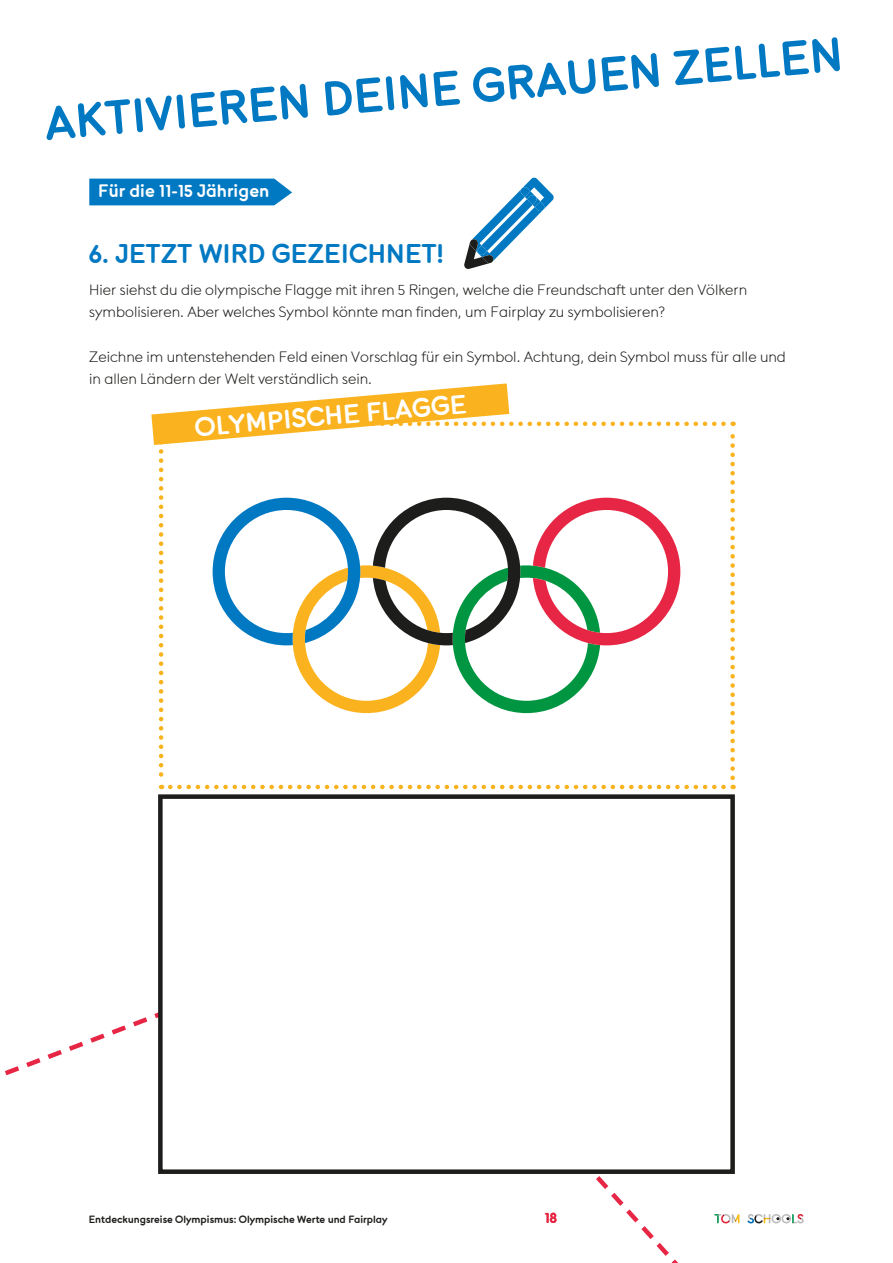
<style>
.page{position:relative;width:893px;height:1263px;background:#fff}
.page>*{position:absolute;margin:0;border:0;box-sizing:border-box;transform-origin:0 0}
.t1{font:700 48px "TOM";color:#0079c2}
.t2{font:700 27px "TOM";letter-spacing:.015em;color:#0079c2}
.t3{font:700 27px "TOM";color:#fff}
.t4{font:700 18px "TOM";letter-spacing:.005em;color:#fff}
.t5{font:300 15px/22.4px "TOM";color:#1d1d1b}
.t6{font:700 15px "TOM";color:#e62644}
.t7{font:700 10.5px "TOM";color:#1d1d1b}
</style>
<div class="page">
<div style="left:89px;top:179px;width:203px;height:26px;background:#0079c2"></div>
<svg style="left:730px;top:1214px;width:9px;height:9px"></svg>
<svg style="left:747px;top:1214px;width:57px;height:9px"></svg>
<svg style="left:5px;top:1013px;width:725px;height:250px"></svg>
<svg style="left:156px;top:794px;width:579px;height:382px"></svg>
<svg style="left:464px;top:178px;width:90px;height:91px"></svg>
<svg style="left:151px;top:383px;width:584px;height:406px"></svg>
<h1 class="t1" style="left:42px;top:91px;width:802px;rotate:-5deg">AKTIVIEREN DEINE GRAUEN ZELLEN</h1>
<p class="t4" style="left:98px;top:178px;width:173px">Für die 11-15 Jährigen</p>
<h2 class="t2" style="left:89px;top:235px;width:356px">6. JETZT WIRD GEZEICHNET!</h2>
<p class="t5" style="left:89px;top:278px;width:659px">Hier siehst du die olympische Flagge mit ihren 5 Ringen, welche die Freundschaft unter den Völkern symbolisieren. Aber welches Symbol könnte man finden, um Fairplay zu symbolisieren?</p>
<p class="t5" style="left:89px;top:345px;width:698px">Zeichne im untenstehenden Feld einen Vorschlag für ein Symbol. Achtung, dein Symbol muss für alle und in allen Ländern der Welt verständlich sein.</p>
<h2 class="t3" style="left:193px;top:409px;width:274px;rotate:-5deg">OLYMPISCHE FLAGGE</h2>
<p class="t7" style="left:89px;top:1212px;width:300px">Entdeckungsreise Olympismus: Olympische Werte und Fairplay</p>
<p class="t6" style="left:545px;top:1208px;width:14px">18</p>
</div>
